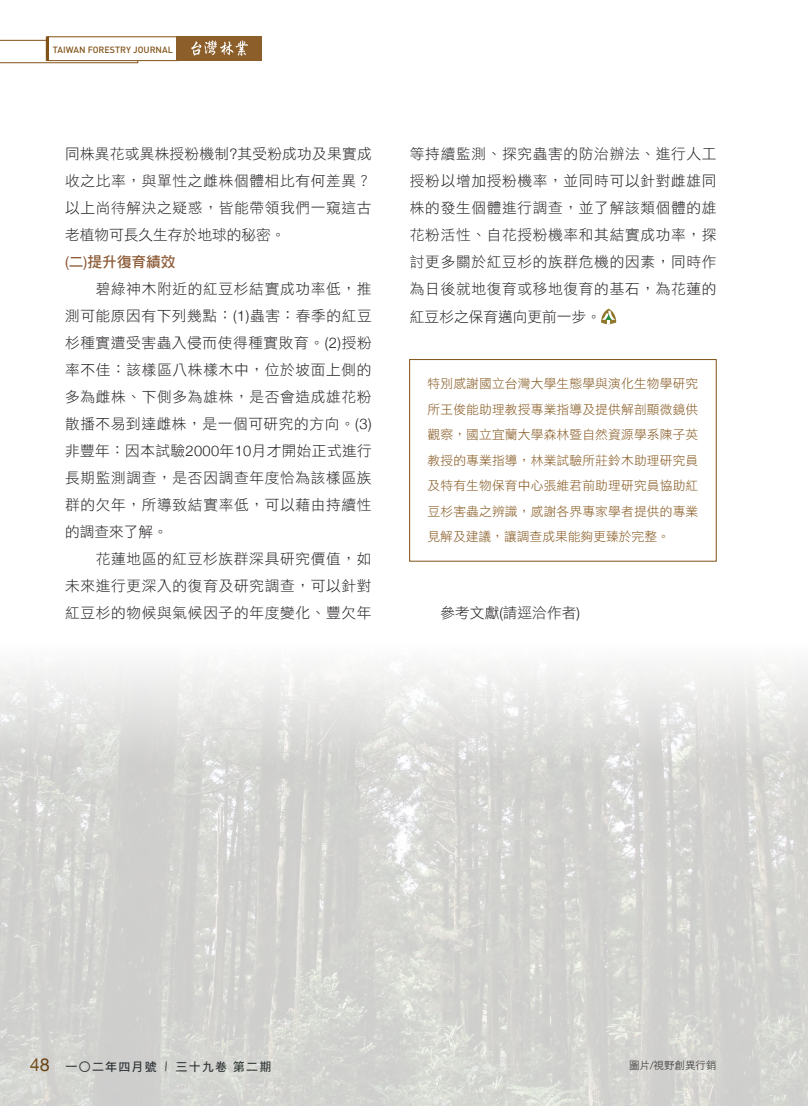
<style>
.page{position:relative;width:808px;height:1106px;background:#fff}
.page>*{position:absolute;margin:0;border:0;box-sizing:border-box;transform-origin:0 0}
.內文{font:14.7px/27px "DF Hei Std W3";letter-spacing:.045em;color:#231f20;text-align:justify}
.內文-2{font:14.7px "DF Hei Std W3";color:#231f20}
.內文小標{font:14.7px "DF Hei Std W7";color:#8b5935}
.內文-3{font:12.75px/25.5px "DF Hei Std W3";letter-spacing:.01em;color:#815218;text-align:justify}
.t1{font:12px "DF Hei Std W7";letter-spacing:.1em;color:#353b40}
.圖說2{font:10.5px "DF Hei Std W3";color:#231f20}
.t2{font:500 9px "DIN";color:#815218}
.s1{font-family:"Helvetica Neue";font-weight:300}
.s2{font-family:"Helvetica Neue"}
.s3{font-family:"Helvetica Neue";font-size:18px;color:#815218}
</style>
<div class="page">
<svg style="left:0;top:40px;width:138px;height:23px"></svg>
<div style="left:47px;top:36px;width:132px;height:25px;background:#fff;border:1px solid #815218"></div>
<hr style="left:46px;top:36px;width:3px;height:25px;background:#815218">
<div style="left:176px;top:36px;width:86px;height:25px;background:#8b5e2a"></div>
<img style="left:191px;top:41px;width:57px;height:15px">
<img style="left:0;top:666px;width:808px;height:440px">
<svg style="left:601px;top:309px;width:15px;height:16px"></svg>
<div style="left:409px;top:359px;width:307px;height:202px;border:1px solid #815218"></div>
<svg style="left:163px;top:1061px;width:7px;height:10px"></svg>
<p class="t2" style="left:53px;top:44px;width:121px">TAIWAN FORESTRY JOURNAL</p>
<p class="內文" style="left:65px;top:140px;width:308px">同株異花或異株授粉機制<span class="s1">?</span>其受粉成功及果實成收之比率，與單性之雌株個體相比有何差異？以上尚待解決之疑惑，皆能帶領我們一窺這古老植物可長久生存於地球的秘密。</p>
<p class="內文小標" style="left:65px;top:254px;width:112px"><span class="s2">(</span>二<span class="s2">)</span>提升復育績效</p>
<p class="內文" style="left:65px;top:275px;width:308px;text-indent:31px">碧綠神木附近的紅豆杉結實成功率低，推測可能原因有下列幾點：<span class="s1">(1)</span>蟲害：春季的紅豆杉種實遭受害蟲入侵而使得種實敗育。<span class="s1">(2)</span>授粉率不佳：該樣區八株樣木中，位於坡面上側的多為雌株、下側多為雄株，是否會造成雄花粉散播不易到達雌株，是一個可研究的方向。<span class="s1">(3)</span>非豐年：因本試驗<span class="s1">2000</span>年<span class="s1">10</span>月才開始正式進行長期監測調查，是否因調查年度恰為該樣區族群的欠年，所導致結實率低，可以藉由持續性的調查來了解。</p>
<p class="內文" style="left:65px;top:545px;width:308px;text-indent:31px">花蓮地區的紅豆杉族群深具研究價值，如未來進行更深入的復育及研究調查，可以針對紅豆杉的物候與氣候因子的年度變化、豐欠年</p>
<p class="內文" style="left:410px;top:140px;width:308px">等持續監測、探究蟲害的防治辦法、進行人工授粉以增加授粉機率，並同時可以針對雌雄同株的發生個體進行調查，並了解該類個體的雄花粉活性、自花授粉機率和其結實成功率，探討更多關於紅豆杉的族群危機的因素，同時作為日後就地復育或移地復育的基石，為花蓮的紅豆杉之保育邁向更前一步。</p>
<p class="內文-3" style="left:428px;top:371px;width:272px">特別感謝國立台灣大學生態學與演化生物學研究所王俊能助理教授專業指導及提供解剖顯微鏡供觀察，國立宜蘭大學森林暨自然資源學系陳子英教授的專業指導，林業試驗所莊鈴木助理研究員及特有生物保育中心張維君前助理研究員協助紅豆杉害蟲之辨識，感謝各界專家學者提供的專業見解及建議，讓調查成果能夠更臻於完整。</p>
<p class="內文-2" style="left:441px;top:605px;width:141px">參考文獻<span class="s1">(</span>請逕洽作者<span class="s1">)</span></p>
<p class="t1" style="left:30px;top:1059px;width:129px"><span class="s3">48</span> 一○二年四月號</p>
<p class="t1" style="left:176px;top:1059px;width:97px">三十九卷第二期</p>
<p class="圖說2" style="left:629px;top:1059px;width:89px">圖片<span class="s1">/</span>視野創異行銷</p>
</div>
